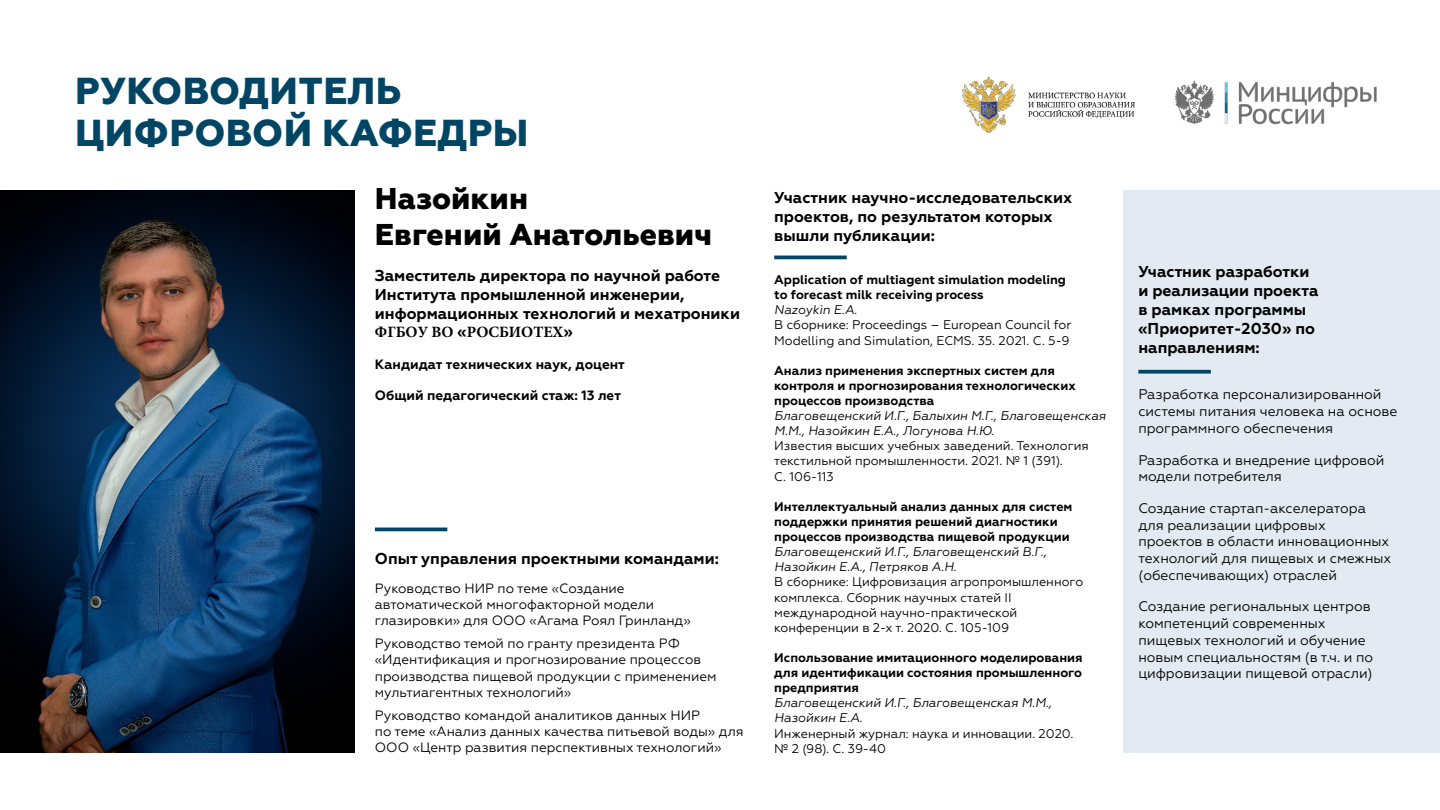
<style>
.page{position:relative;width:1440px;height:810px;background:#fff}
.page>*{position:absolute;margin:0;border:0;box-sizing:border-box;transform-origin:0 0}
.t1{font:800 37.5px/41.2px "Geometria";letter-spacing:.01em;color:#004664}
.t2{font:800 30.08px/36.1px "Geometria";color:#000}
.t3{font:700 15.75px/18.9px "Geometria";color:#000}
.t4{font:700 15.75px "Minion Pro";color:#000}
.t5{font:13.95px/16.7px "Geometria";color:#000}
.t6{font:13.5px/16.2px "Geometria";color:#000}
.t7{font:700 13.5px "Geometria";color:#000}
.t8{font:700 12.6px/15.1px "Geometria";color:#000}
.t9{font:12.6px/15.1px "Geometria";color:#000}
.t10{font:italic 12.6px/15.1px "Geometria";color:#000}
.s1{font-family:"Geometria"}
</style>
<div class="page">
<div style="left:1124px;top:190px;width:316px;height:563px;background:#e3eaf1"></div>
<img style="left:0;top:190px;width:354px;height:563px">
<img style="left:1175px;top:80px;width:202px;height:45px">
<img style="left:962px;top:76px;width:173px;height:57px">
<hr style="left:375px;top:528px;width:72px;height:3px;background:#004664">
<svg style="left:1138px;top:370px;width:73px;height:4px"></svg>
<hr style="left:774px;top:256px;width:73px;height:3px;background:#004664">
<h1 class="t1" style="left:75px;top:72px;width:455px">РУКОВОДИТЕЛЬ<br>ЦИФРОВОЙ КАФЕДРЫ</h1>
<h2 class="t2" style="left:375px;top:181px;width:339px">Назойкин<br>Евгений Анатольевич</h2>
<p class="t3" style="left:375px;top:266px;width:367px">Заместитель директора по научной работе<br>Института промышленной инженерии, информационных технологий и мехатроники</p>
<p class="t4" style="left:375px;top:321px;width:199px">ФГБОУ ВО <span class="s1">«</span>РОСБИОТЕХ<span class="s1">»</span></p>
<p class="t7" style="left:375px;top:356px;width:251px">Кандидат технических наук, доцент</p>
<p class="t7" style="left:375px;top:387px;width:247px">Общий педагогический стаж: 13 лет</p>
<p class="t5" style="left:1138px;top:386px;width:261px">Разработка персонализированной системы питания человека на основе программного обеспечения</p>
<p class="t5" style="left:1138px;top:451px;width:248px">Разработка и внедрение цифровой модели потребителя</p>
<p class="t5" style="left:1138px;top:500px;width:255px">Создание стартап-акселератора для реализации цифровых проектов в области инновационных технологий для пищевых и смежных (обеспечивающих) отраслей</p>
<p class="t5" style="left:1138px;top:598px;width:236px">Создание региональных центров компетенций современных пищевых технологий и обучение новым специальностям (в т.ч. и по цифровизации пищевой отрасли)</p>
<p class="t3" style="left:774px;top:188px;width:300px">Участник научно-исследовательских проектов, по результатом которых вышли публикации:</p>
<p class="t3" style="left:1138px;top:262px;width:182px">Участник разработки и реализации проекта в рамках программы «Приоритет-2030» по направлениям:</p>
<p class="t8" style="left:774px;top:272px;width:293px">Application of multiagent simulation modeling to forecast milk receiving process</p>
<p class="t10" style="left:774px;top:302px;width:84px">Nazoykin E.A.</p>
<p class="t9" style="left:774px;top:317px;width:298px">В сборнике: Proceedings – European Council for<br>Modelling and Simulation, ECMS. 35. 2021. С. 5-9</p>
<p class="t8" style="left:774px;top:363px;width:303px">Анализ применения экспертных систем для контроля и прогнозирования технологических процессов производства</p>
<p class="t10" style="left:774px;top:408px;width:333px">Благовещенский И.Г., Балыхин М.Г., Благовещенская<br>М.М., Назойкин Е.А., Логунова Н.Ю.</p>
<p class="t9" style="left:774px;top:438px;width:316px">Известия высших учебных заведений. Технология текстильной промышленности. 2021. № 1 (391).<br>С. 106-113</p>
<p class="t8" style="left:774px;top:499px;width:300px">Интеллектуальный анализ данных для систем поддержки принятия решений диагностики процессов производства пищевой продукции</p>
<p class="t10" style="left:774px;top:544px;width:274px">Благовещенский И.Г., Благовещенский В.Г.,<br>Назойкин Е.А., Петряков А.Н.</p>
<p class="t9" style="left:774px;top:574px;width:310px">В сборнике: Цифровизация агропромышленного комплекса. Сборник научных статей II международной научно-практической конференции в 2-х т. 2020. С. 105-109</p>
<p class="t8" style="left:774px;top:650px;width:310px;text-align:justify">Использование имитационного моделирования для идентификации состояния промышленного предприятия</p>
<p class="t10" style="left:774px;top:695px;width:279px">Благовещенский И.Г., Благовещенская М.М.,<br>Назойкин Е.А.</p>
<p class="t9" style="left:774px;top:726px;width:301px">Инженерный журнал: наука и инновации. 2020. № 2 (98). С. 39-40</p>
<p class="t3" style="left:375px;top:550px;width:345px">Опыт управления проектными командами:</p>
<p class="t6" style="left:375px;top:580px;width:317px">Руководство НИР по теме «Создание автоматической многофакторной модели глазировки» для ООО «Агама Роял Гринланд»</p>
<p class="t6" style="left:375px;top:635px;width:343px">Руководство темой по гранту президента РФ «Идентификация и прогнозирование процессов производства пищевой продукции с применением мультиагентных технологий»</p>
<p class="t6" style="left:375px;top:707px;width:370px">Руководство командой аналитиков данных НИР<br>по теме «Анализ данных качества питьевой воды» для<br>ООО «Центр развития перспективных технологий»</p>
</div>
